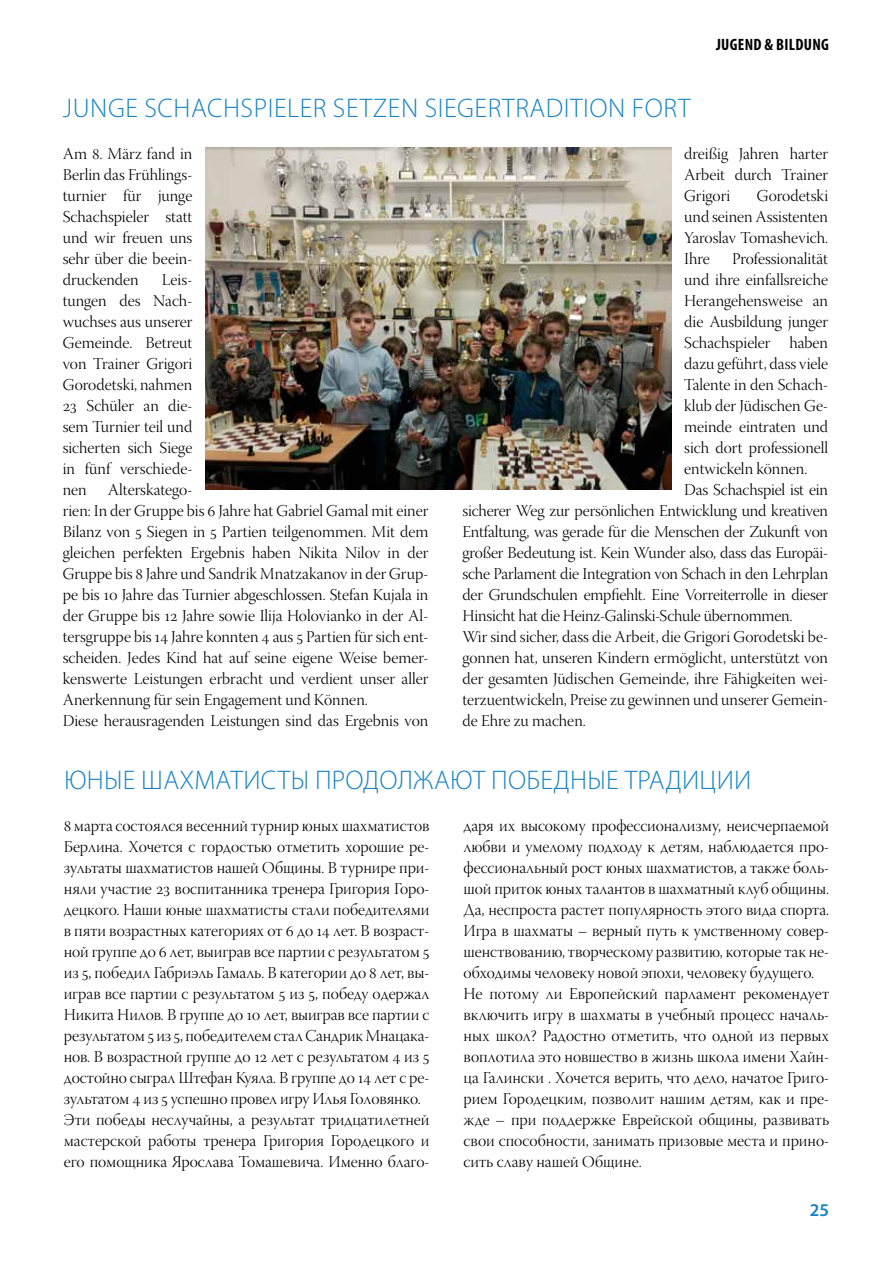
<style>
.page{position:relative;width:893px;height:1263px;background:#fff}
.page>*{position:absolute;margin:0;border:0;box-sizing:border-box;transform-origin:0 0}
.t1{font:300 27px "Myriad Pro";letter-spacing:.02em;color:#1682c5}
.t2{font:600 18px "Myriad Pro";color:#1682c5}
.t3{font:16.5px/21px "Warnock Pro Light Disp";color:#000;text-align:justify}
.t4{font:700 condensed 16.5px "Myriad Pro";letter-spacing:.02em;color:#000}
</style>
<div class="page">
<img style="left:205px;top:147px;width:466px;height:343px">
<p class="t4" style="left:716px;top:35px;width:114px">JUGEND &amp; BILDUNG</p>
<h1 class="t1" style="left:63px;top:92px;width:629px">JUNGE SCHACHSPIELER SETZEN SIEGERTRADITION FORT</h1>
<p class="t3" style="left:63px;top:145px;width:131px">Am 8. März fand in Berlin das Frühlings&shy;turnier für junge Schachspieler statt und wir freuen uns sehr über die beein&shy;druckenden</p>
<p class="t3" style="left:684px;top:145px;width:145px">dreißig Jahren harter Arbeit durch Trainer Grigori</p>
<p class="t3" style="left:684px;top:187px;width:145px;text-indent:72px">Gorodetski und seinen Assistenten Yaroslav Tomashevich.<br>Ihre</p>
<p class="t3" style="left:732px;top:250px;width:98px">Professionalität</p>
<p class="t3" style="left:684px;top:271px;width:145px">und ihre einfallsreiche</p>
<p class="t3" style="left:684px;top:292px;width:145px">Herangehensweise an</p>
<p class="t3" style="left:684px;top:313px;width:145px">die Ausbildung junger</p>
<p class="t3" style="left:684px;top:334px;width:145px">Schachspieler haben</p>
<p class="t3" style="left:684px;top:355px;width:145px">dazu geführt, dass viele</p>
<p class="t3" style="left:684px;top:376px;width:145px">Talente in den Schach-</p>
<p class="t3" style="left:684px;top:397px;width:145px">klub der Jüdischen Ge-</p>
<p class="t3" style="left:684px;top:418px;width:145px">meinde eintraten und</p>
<p class="t3" style="left:684px;top:439px;width:145px">sich dort professionell</p>
<p class="t3" style="left:684px;top:460px;width:125px">entwickeln können.</p>
<p class="t3" style="left:684px;top:481px;width:145px">Das Schachspiel ist ein</p>
<p class="t3" style="left:462px;top:502px;width:367px">sicherer Weg zur persönlichen Entwicklung und kreativen</p>
<p class="t3" style="left:462px;top:523px;width:367px">Entfaltung, was gerade für die Menschen der Zukunft von</p>
<p class="t3" style="left:462px;top:544px;width:367px">großer Bedeutung ist. Kein Wunder also, dass das Europäi-</p>
<p class="t3" style="left:462px;top:565px;width:367px">sche Parlament die Integration von Schach in den Lehrplan</p>
<p class="t3" style="left:462px;top:586px;width:367px">der Grundschulen empfiehlt. Eine Vorreiterrolle in dieser</p>
<p class="t3" style="left:462px;top:607px;width:332px">Hinsicht hat die Heinz-Galinski-Schule übernommen.</p>
<p class="t3" style="left:462px;top:628px;width:367px">Wir sind sicher, dass die Arbeit, die Grigori Gorodetski be-</p>
<p class="t3" style="left:462px;top:649px;width:367px">gonnen hat, unseren Kindern ermöglicht, unterstützt von</p>
<p class="t3" style="left:462px;top:670px;width:367px">der gesamten Jüdischen Gemeinde, ihre Fähigkeiten wei-</p>
<p class="t3" style="left:462px;top:691px;width:367px">terzuentwickeln, Preise zu gewinnen und unserer Gemein-</p>
<p class="t3" style="left:462px;top:712px;width:125px">de Ehre zu machen.</p>
<p class="t3" style="left:63px;top:271px;width:131px;text-indent:99px">Leis&shy;tungen des Nach&shy;wuchses aus unserer Gemeinde. Betreut von Trainer Grigori Gorodetski, nahmen 23 Schüler an die&shy;sem Turnier teil und sicherten sich Siege in fünf verschiede&shy;nen</p>
<p class="t3" style="left:63px;top:481px;width:367px;text-align:left;text-indent:45px">Alterskatego-<br>rien: In der Gruppe bis 6 Jahre hat Gabriel Gamal mit einer Bilanz von 5 Siegen in 5 Partien teilgenommen. Mit dem gleichen perfekten Ergebnis haben Nikita Nilov in der Gruppe bis 8 Jahre und Sandrik Mnatzakanov in der Grup&shy;pe bis 10 Jahre das Turnier abgeschlossen. Stefan Kujala in der Gruppe bis 12 Jahre sowie Ilija Holovianko in der Al&shy;tersgruppe bis 14 Jahre konnten 4 aus 5 Partien für sich ent&shy;scheiden. Jedes Kind hat auf seine eigene Weise bemer&shy;kenswerte Leistungen erbracht und verdient unser aller Anerkennung für sein Engagement und Können.<br>Diese herausragenden Leistungen sind das Ergebnis von</p>
<h1 class="t1" style="left:64px;top:764px;width:689px">ЮНЫЕ ШАХМАТИСТЫ ПРОДОЛЖАЮТ ПОБЕДНЫЕ ТРАДИЦИИ</h1>
<p class="t3" style="left:463px;top:817px;width:367px;text-align:left">даря их высокому профессионализму, неисчерпаемой любви и умелому подходу к детям, наблюдается про&shy;фессиональный рост юных шахматистов, а также боль&shy;шой приток юных талантов в шахматный клуб общины.<br>Да, неспроста растет популярность этого вида спорта.<br>Игра в шахматы – верный путь к умственному совер&shy;шенствованию, творческому развитию, которые так не&shy;обходимы человеку новой эпохи, человеку будущего.<br>Не потому ли Европейский парламент рекомендует включить игру в шахматы в учебный процесс началь&shy;ных школ? Радостно отметить, что одной из первых воплотила это новшество в жизнь школа имени Хайн&shy;ца Галински . Хочется верить, что дело, начатое Григо&shy;рием Городецким, позволит нашим детям, как и пре&shy;жде – при поддержке Еврейской общины, развивать свои способности, занимать призовые места и прино&shy;сить славу нашей Общине.</p>
<p class="t3" style="left:64px;top:817px;width:367px;text-align:left">8 марта состоялся весенний турнир юных шахматистов Берлина. Хочется с гордостью отметить хорошие ре&shy;зультаты шахматистов нашей Общины. В турнире при&shy;няли участие 23 воспитанника тренера Григория Горо&shy;децкого. Наши юные шахматисты стали победителями в пяти возрастных категориях от 6 до 14 лет. В возраст&shy;ной группе до 6 лет, выиграв все партии с результатом 5 из 5, победил Габриэль Гамаль. В категории до 8 лет, вы&shy;играв все партии с результатом 5 из 5, победу одержал Никита Нилов. В группе до 10 лет, выиграв все партии с результатом 5 из 5, победителем стал Сандрик Мнацака&shy;нов. В возрастной группе до 12 лет с результатом 4 из 5 достойно сыграл Штефан Куяла. В группе до 14 лет с ре&shy;зультатом 4 из 5 успешно провел игру Илья Головянко.<br>Эти победы неслучайны, а результат тридцатилетней мастерской работы тренера Григория Городецкого и его помощника Ярослава Томашевича. Именно благо-</p>
<p class="t2" style="left:810px;top:1198px;width:21px">25</p>
</div>
